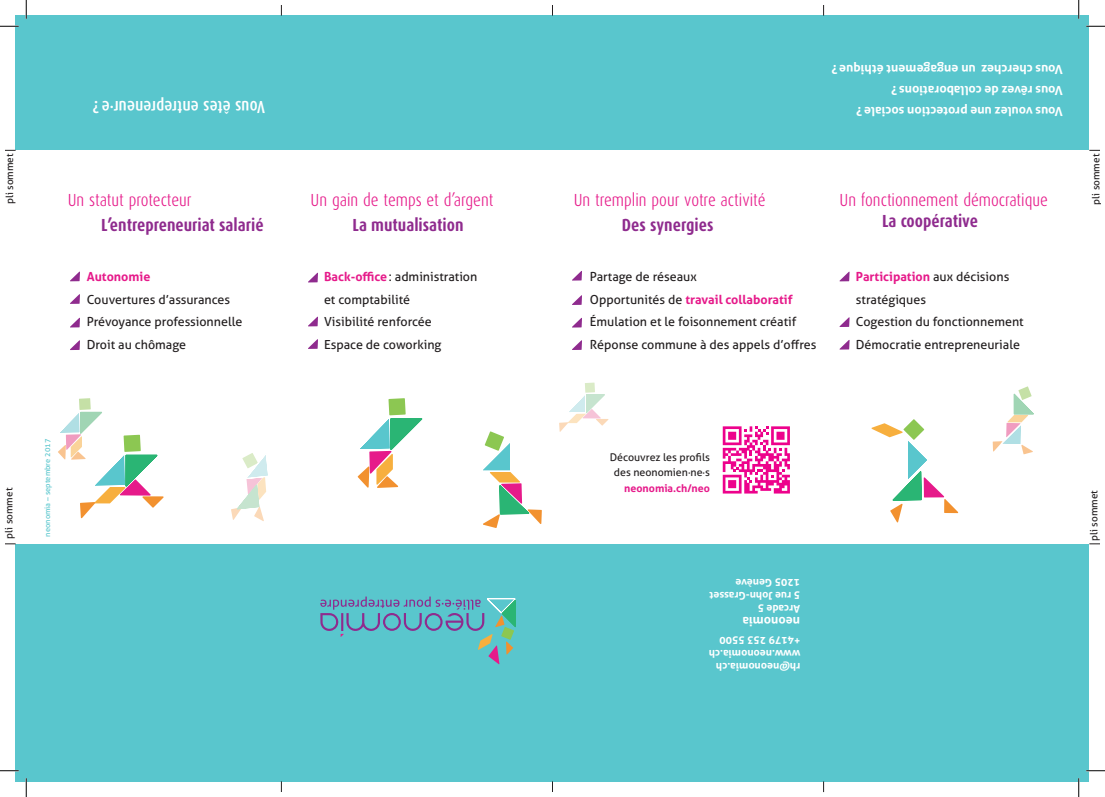
<style>
.page{position:relative;width:1105px;height:797px;background:#fff}
.page>*{position:absolute;margin:0;border:0;box-sizing:border-box;transform-origin:0 0}
.t1{font:300 17.5px "Dax Condensed";color:#e61a8a}
.t2{font:700 17.5px "Dax Condensed";color:#8f2b8e}
.t3{font:500 17.5px "Dax Condensed";color:#fff}
.t4{font:12.5px/22.5px "Aller";color:#231f20}
.t5{font:700 12.5px/21.2px "Aller";color:#fff}
.t6{font:700 12.5px "Aller";color:#e61a8a}
.t7{font:700 10.62px/12.8px "Aller";color:#fff}
.t8{font:10.62px/15px "Aller";color:#231f20;text-align:center}
.t9{font:700 10.62px "Aller";color:#e61a8a}
.t10{font:10px "Aller";color:#231f20}
.t11{font:7.5px "Aller";color:#59c6cd}
.s1{font-weight:700;color:#e61a8a}
</style>
<div class="page">
<div style="left:16px;top:16px;width:1073px;height:134px;background:#59c6cd"></div>
<div style="left:16px;top:544px;width:1073px;height:237px;background:#59c6cd"></div>
<svg style="left:320px;top:596px;width:196px;height:68px"></svg>
<svg style="left:358px;top:398px;width:64px;height:90px"></svg>
<svg style="left:483px;top:431px;width:59px;height:97px"></svg>
<svg style="left:70px;top:271px;width:10px;height:10px"></svg>
<svg style="left:70px;top:294px;width:10px;height:10px"></svg>
<svg style="left:70px;top:317px;width:10px;height:10px"></svg>
<svg style="left:70px;top:340px;width:10px;height:10px"></svg>
<svg style="left:308px;top:272px;width:10px;height:10px"></svg>
<svg style="left:308px;top:316px;width:10px;height:10px"></svg>
<svg style="left:308px;top:339px;width:10px;height:10px"></svg>
<svg style="left:572px;top:271px;width:10px;height:9px"></svg>
<svg style="left:572px;top:295px;width:10px;height:10px"></svg>
<svg style="left:572px;top:318px;width:10px;height:9px"></svg>
<svg style="left:572px;top:340px;width:10px;height:10px"></svg>
<svg style="left:839px;top:271px;width:10px;height:10px"></svg>
<svg style="left:839px;top:317px;width:10px;height:10px"></svg>
<svg style="left:839px;top:340px;width:10px;height:9px"></svg>
<svg style="left:723px;top:426px;width:67px;height:67px"></svg>
<svg style="left:231px;top:453px;width:37px;height:68px"></svg>
<svg style="left:993px;top:386px;width:41px;height:69px"></svg>
<svg style="left:58px;top:398px;width:106px;height:120px"></svg>
<svg style="left:559px;top:382px;width:50px;height:50px"></svg>
<svg style="left:903px;top:419px;width:21px;height:21px"></svg>
<svg style="left:871px;top:423px;width:87px;height:99px"></svg>
<svg style="left:0;top:25px;width:19px;height:2px"></svg>
<svg style="left:1086px;top:25px;width:19px;height:2px"></svg>
<svg style="left:0;top:770px;width:19px;height:1px"></svg>
<svg style="left:1086px;top:770px;width:19px;height:1px"></svg>
<svg style="left:25px;top:0;width:2px;height:19px"></svg>
<svg style="left:25px;top:778px;width:2px;height:19px"></svg>
<svg style="left:1078px;top:0;width:1px;height:19px"></svg>
<svg style="left:1078px;top:778px;width:1px;height:19px"></svg>
<p class="t10" style="left:4px;top:204px;width:52px;rotate:-90deg">pli sommet</p>
<h1 class="t3" style="left:265px;top:117px;width:174px;rotate:-180deg">Vous êtes entrepreneur·e?</h1>
<p class="t5" style="left:1063px;top:122px;width:233px;rotate:-180deg">Vous voulez une protection sociale?<br>Vous rêvez de collaborations?<br>Vous cherchez un engagement éthique?</p>
<h1 class="t1" style="left:68px;top:191px;width:125px">Un statut protecteur</h1>
<h1 class="t1" style="left:311px;top:191px;width:184px">Un gain de temps et d’argent</h1>
<h1 class="t1" style="left:574px;top:191px;width:193px">Un tremplin pour votre activité</h1>
<h1 class="t1" style="left:839px;top:191px;width:210px">Un fonctionnement démocratique</h1>
<h1 class="t2" style="left:101px;top:215px;width:164px">L’entrepreneuriat salarié</h1>
<h1 class="t2" style="left:353px;top:215px;width:112px">La mutualisation</h1>
<h1 class="t2" style="left:622px;top:215px;width:93px">Des synergies</h1>
<h1 class="t2" style="left:882px;top:212px;width:98px">La coopérative</h1>
<p class="t6" style="left:87px;top:269px;width:65px">Autonomie</p>
<p class="t4" style="left:87px;top:288px;width:157px">Couvertures d’assurances<br>Prévoyance professionnelle<br>Droit au chômage</p>
<p class="t4" style="left:324px;top:266px;width:155px"><span class="s1">Back-office</span>: administration et comptabilité<br>Visibilité renforcée<br>Espace de coworking</p>
<p class="t4" style="left:590px;top:266px;width:228px">Partage de réseaux<br>Opportunités de <span class="s1">travail collaboratif </span>Émulation et le foisonnement créatif Réponse commune à des appels d’offres</p>
<p class="t4" style="left:856px;top:266px;width:169px"><span class="s1">Participation</span> aux décisions stratégiques<br>Cogestion du fonctionnement<br>Démocratie entrepreneuriale</p>
<p class="t10" style="left:1090px;top:204px;width:52px;rotate:-90deg">pli sommet</p>
<p class="t10" style="left:3px;top:538px;width:52px;rotate:-90deg">pli sommet</p>
<p class="t11" style="left:43px;top:536px;width:99px;rotate:-90deg">neonomia – septembre 2017</p>
<p class="t8" style="left:610px;top:450px;width:102px">Découvrez les profils des neonomien·ne·s</p>
<p class="t9" style="left:624px;top:481px;width:87px">neonomia.ch/neo</p>
<p class="t7" style="left:800px;top:615px;width:92px;rotate:-180deg">Arcade 5<br>5 rue John-Grasset<br>1205 Genève</p>
<p class="t5" style="left:800px;top:632px;width:59px;rotate:-180deg">neonomia</p>
<p class="t7" style="left:800px;top:672px;width:93px;rotate:-180deg">rh@neonomia.ch www.neonomia.ch +4179 253 5500</p>
<p class="t10" style="left:1088px;top:540px;width:52px;rotate:-90deg">pli sommet</p>
</div>
